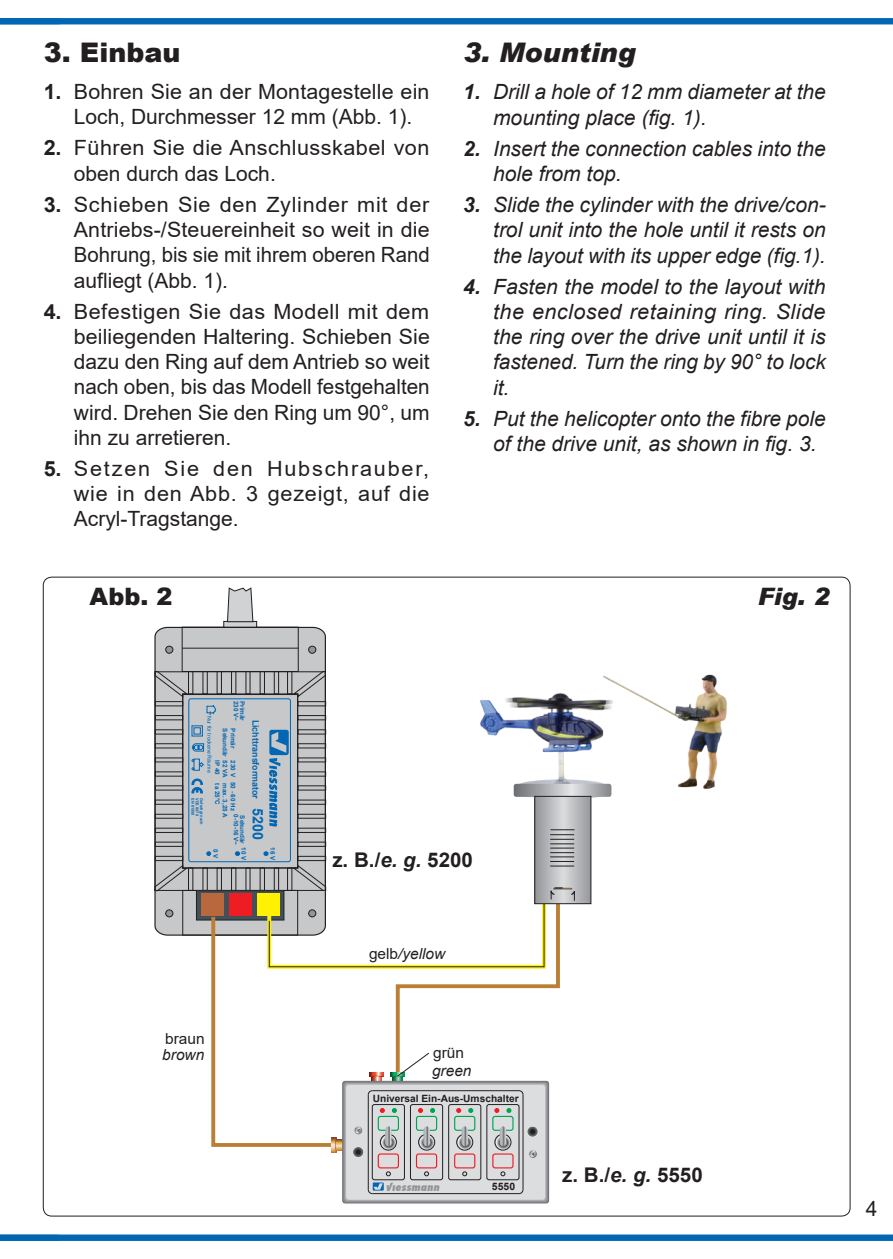
<style>
.page{position:relative;width:893px;height:1259px;background:#fff}
.page>*{position:absolute;margin:0;border:0;box-sizing:border-box;transform-origin:0 0}
.t1{font:italic 900 27px "Arial";color:#231f20}
.t2{font:900 27px "Arial";color:#231f20}
.t3{font:900 24px "Arial";color:#231f20}
.t4{font:italic 900 24px "Arial";color:#231f20}
.t5{font:21px/25.2px "Arial";color:#231f20;text-align:justify}
.t6{font:italic 21px/25.2px "Arial";color:#231f20}
.t7{font:21px/25.2px "Arial";letter-spacing:.02em;color:#231f20}
.t8{font:700 20.1px "Arial";color:#231f20}
.t9{font:italic 15.3px "Arial";color:#231f20}
.t10{font:15.3px "Arial";color:#231f20}
.t11{font:10.8px "Viessmann Normal";color:#939598}
.t12{font:700 10.2px "Arial";color:#231f20}
.t13{font:700 9.9px "Arial";color:#231f20}
.t14{font:700 9px "Arial";color:#0166b3}
.t15{font:700 6.3px "Arial";color:#0166b3}
.t16{font:5.4px "Arial";color:#0166b3}
.t17{font:700 3.9px "Arial";color:#0166b3}
.s1{font-weight:700}
.s2{font-size:14.4px}
.s3{font-style:italic}
.s4{font-style:normal}
</style>
<div class="page">
<div style="left:0;top:19px;width:893px;height:5px;background:#0166b3"></div>
<div style="left:0;top:1235px;width:893px;height:5px;background:#0166b3"></div>
<svg style="left:154px;top:626px;width:173px;height:303px;background:#babcbf"></svg>
<div style="left:182px;top:627px;width:116px;height:45px;border:1px solid #231f20"></div>
<div style="left:309px;top:646px;width:7px;height:7px;background:#939598;border-radius:50%"></div>
<div style="left:308px;top:646px;width:8px;height:7px;border:1px solid #231f20;border-radius:50%"></div>
<div style="left:166px;top:646px;width:7px;height:7px;background:#939598;border-radius:50%"></div>
<div style="left:165px;top:646px;width:8px;height:7px;border:1px solid #231f20;border-radius:50%"></div>
<div style="left:298px;top:701px;width:28px;height:5px;border:1px solid #231f20"></div>
<div style="left:298px;top:715px;width:28px;height:5px;border:1px solid #231f20"></div>
<div style="left:298px;top:729px;width:28px;height:5px;border:1px solid #231f20"></div>
<div style="left:155px;top:701px;width:28px;height:5px;border:1px solid #231f20"></div>
<div style="left:155px;top:715px;width:28px;height:5px;border:1px solid #231f20"></div>
<div style="left:155px;top:729px;width:28px;height:5px;border:1px solid #231f20"></div>
<div style="left:287px;top:671px;width:5px;height:23px;border:1px solid #231f20"></div>
<div style="left:274px;top:671px;width:5px;height:23px;border:1px solid #231f20"></div>
<div style="left:260px;top:671px;width:5px;height:23px;border:1px solid #231f20"></div>
<div style="left:231px;top:671px;width:5px;height:23px;border:1px solid #231f20"></div>
<div style="left:217px;top:671px;width:5px;height:23px;border:1px solid #231f20"></div>
<div style="left:203px;top:671px;width:5px;height:23px;border:1px solid #231f20"></div>
<div style="left:188px;top:671px;width:5px;height:23px;border:1px solid #231f20"></div>
<svg style="left:155px;top:671px;width:33px;height:26px"></svg>
<svg style="left:292px;top:671px;width:34px;height:26px"></svg>
<hr style="left:182px;top:647px;width:116px;height:1px;background:#231f20">
<div style="left:224px;top:621px;width:33px;height:6px;background:#d1d2d4"></div>
<div style="left:223px;top:621px;width:34px;height:6px;border:1px solid #231f20"></div>
<svg style="left:227px;top:587px;width:26px;height:35px"></svg>
<svg style="left:206px;top:704px;width:10px;height:11px"></svg>
<div style="left:194px;top:727px;width:7px;height:7px;border:1px solid #0166b3"></div>
<div style="left:348px;top:1088px;width:195px;height:109px;background:#dcdddf"></div>
<div style="left:346px;top:1086px;width:199px;height:113px;border:4px solid #dcdddf"></div>
<hr style="left:372px;top:1193px;width:147px;height:1px;background:#231f20">
<hr style="left:368px;top:1094px;width:1px;height:95px;background:#231f20">
<hr style="left:522px;top:1094px;width:1px;height:95px;background:#231f20">
<svg style="left:367px;top:1182px;width:17px;height:12px"></svg>
<svg style="left:518px;top:1188px;width:6px;height:6px"></svg>
<div style="left:372px;top:1104px;width:33px;height:76px;border:1px solid #231f20;border-radius:2px"></div>
<div style="left:378px;top:1153px;width:21px;height:15px;border:1px solid #ee1d23;border-radius:2px"></div>
<svg style="left:386px;top:1171px;width:5px;height:5px"></svg>
<div style="left:410px;top:1104px;width:33px;height:76px;border:1px solid #231f20;border-radius:2px"></div>
<div style="left:416px;top:1153px;width:21px;height:15px;border:1px solid #ee1d23;border-radius:2px"></div>
<svg style="left:424px;top:1171px;width:5px;height:5px"></svg>
<div style="left:448px;top:1104px;width:33px;height:76px;border:1px solid #231f20;border-radius:2px"></div>
<div style="left:454px;top:1153px;width:21px;height:15px;border:1px solid #ee1d23;border-radius:2px"></div>
<svg style="left:462px;top:1171px;width:5px;height:5px"></svg>
<div style="left:487px;top:1104px;width:32px;height:76px;border:1px solid #231f20;border-radius:2px"></div>
<div style="left:492px;top:1153px;width:22px;height:15px;border:1px solid #ee1d23;border-radius:2px"></div>
<svg style="left:501px;top:1171px;width:4px;height:5px"></svg>
<img style="left:480px;top:674px;width:247px;height:122px">
<svg style="left:155px;top:730px;width:456px;height:428px"></svg>
<p class="t2" style="left:44px;top:33px;width:138px">3. Einbau</p>
<p class="t5" style="left:74px;top:79px;width:357px;text-indent:-30px"><span class="s1">1.</span> Bohren Sie an der Montagestelle ein<br>Loch, Durchmesser 12 mm (Abb. 1).</p>
<p class="t7" style="left:74px;top:135px;width:357px;text-indent:-30px"><span class="s1">2.</span> Führen Sie die Anschlusskabel von oben durch das Loch.</p>
<p class="t5" style="left:74px;top:192px;width:357px;text-indent:-30px"><span class="s1">3.</span> Schieben Sie den Zylinder mit der Antriebs-/Steuereinheit so weit in die Bohrung, bis sie mit ihrem oberen Rand aufliegt (Abb. 1).</p>
<p class="t5" style="left:74px;top:299px;width:358px;text-indent:-30px"><span class="s1">4.</span> Befestigen Sie das Modell mit dem beiliegenden Haltering. Schieben Sie dazu den Ring auf dem Antrieb so weit nach oben, bis das Modell festgehalten wird. Drehen Sie den Ring um 90°, um ihn zu arretieren.</p>
<p class="t5" style="left:74px;top:456px;width:357px;text-indent:-30px"><span class="s1">5.</span> Setzen Sie den Hubschrauber, wie in den Abb. 3 gezeigt, auf die Acryl-Tragstange.</p>
<p class="t1" style="left:463px;top:36px;width:174px">3. Mounting</p>
<p class="t6" style="left:493px;top:80px;width:334px;text-indent:-30px"><span class="s1">1.</span> Drill a hole of 12 mm diameter at the mounting place (fig. 1).</p>
<p class="t6" style="left:493px;top:136px;width:334px;text-indent:-30px"><span class="s1">2.</span> Insert the connection cables into the hole from top.</p>
<p class="t6" style="left:493px;top:193px;width:334px;text-align:justify;text-indent:-30px"><span class="s1">3.</span> Slide the cylinder with the drive/con&shy;trol unit into the hole until it rests on the layout with its upper edge (fig.1).</p>
<p class="t6" style="left:493px;top:274px;width:334px;text-align:justify;text-indent:-30px"><span class="s1">4.</span> Fasten the model to the layout with the enclosed retaining ring. Slide the ring over the drive unit until it is fastened. Turn the ring by 90° to lock it.</p>
<p class="t6" style="left:493px;top:406px;width:334px;text-indent:-30px"><span class="s1">5.</span> Put the helicopter onto the fibre pole of the drive unit, as shown in fig. 3.</p>
<p class="t3" style="left:90px;top:578px;width:84px">Abb. 2</p>
<p class="t4" style="left:758px;top:581px;width:73px">Fig. 2</p>
<p class="t15" style="left:241px;top:701px;width:21px;rotate:90deg">230 V~</p>
<p class="t15" style="left:247px;top:701px;width:21px;rotate:90deg">Primär</p>
<p class="t16" style="left:213px;top:715px;width:58px;rotate:90deg">Nur für trockene Räume</p>
<p class="t14" style="left:262px;top:719px;width:122px;rotate:90deg">Lichttransformator <span class="s2">5200</span></p>
<p class="t15" style="left:230px;top:728px;width:30px;rotate:90deg">Sekundär</p>
<p class="t15" style="left:230px;top:783px;width:36px;rotate:90deg">max. 3,25 A</p>
<p class="t15" style="left:237px;top:728px;width:21px;rotate:90deg">Primär</p>
<p class="t15" style="left:237px;top:760px;width:52px;rotate:90deg">230 V 50 - 60 Hz</p>
<p class="t15" style="left:230px;top:760px;width:18px;rotate:90deg">52 VA</p>
<p class="t15" style="left:222px;top:760px;width:16px;rotate:90deg">IP 40</p>
<p class="t15" style="left:222px;top:783px;width:23px;rotate:90deg">ta 25°C</p>
<p class="t17" style="left:195px;top:798px;width:19px;rotate:90deg">EN 61558</p>
<p class="t17" style="left:200px;top:798px;width:19px;rotate:90deg">VDE 0570</p>
<p class="t17" style="left:204px;top:798px;width:28px;rotate:90deg">Gefertigt nach</p>
<p class="t15" style="left:241px;top:814px;width:32px;rotate:90deg">0-10-16 V~</p>
<p class="t15" style="left:247px;top:815px;width:30px;rotate:90deg">Sekundär</p>
<p class="t15" style="left:220px;top:849px;width:11px;rotate:90deg">0 V</p>
<p class="t15" style="left:248px;top:847px;width:14px;rotate:90deg">10 V</p>
<p class="t15" style="left:277px;top:847px;width:14px;rotate:90deg">16 V</p>
<p class="t10" style="left:165px;top:1028px;width:41px">braun</p>
<p class="t8" style="left:332px;top:845px;width:142px">z. B./<span class="s3">e. g.</span> 5200</p>
<p class="t9" style="left:369px;top:943px;width:78px"><span class="s4">gelb</span>/yellow</p>
<p class="t9" style="left:162px;top:1044px;width:44px">brown</p>
<p class="t10" style="left:433px;top:1042px;width:32px">grün</p>
<p class="t9" style="left:432px;top:1060px;width:41px">green</p>
<p class="t13" style="left:373px;top:1091px;width:147px">Universal Ein-Aus-Umschalter</p>
<p class="t11" style="left:385px;top:1179px;width:55px">viessmann</p>
<p class="t12" style="left:492px;top:1179px;width:25px">5550</p>
<p class="t8" style="left:562px;top:1161px;width:142px">z. B./<span class="s3">e. g.</span> 5550</p>
<p class="t5" style="left:866px;top:1196px;width:13px">4</p>
</div>
